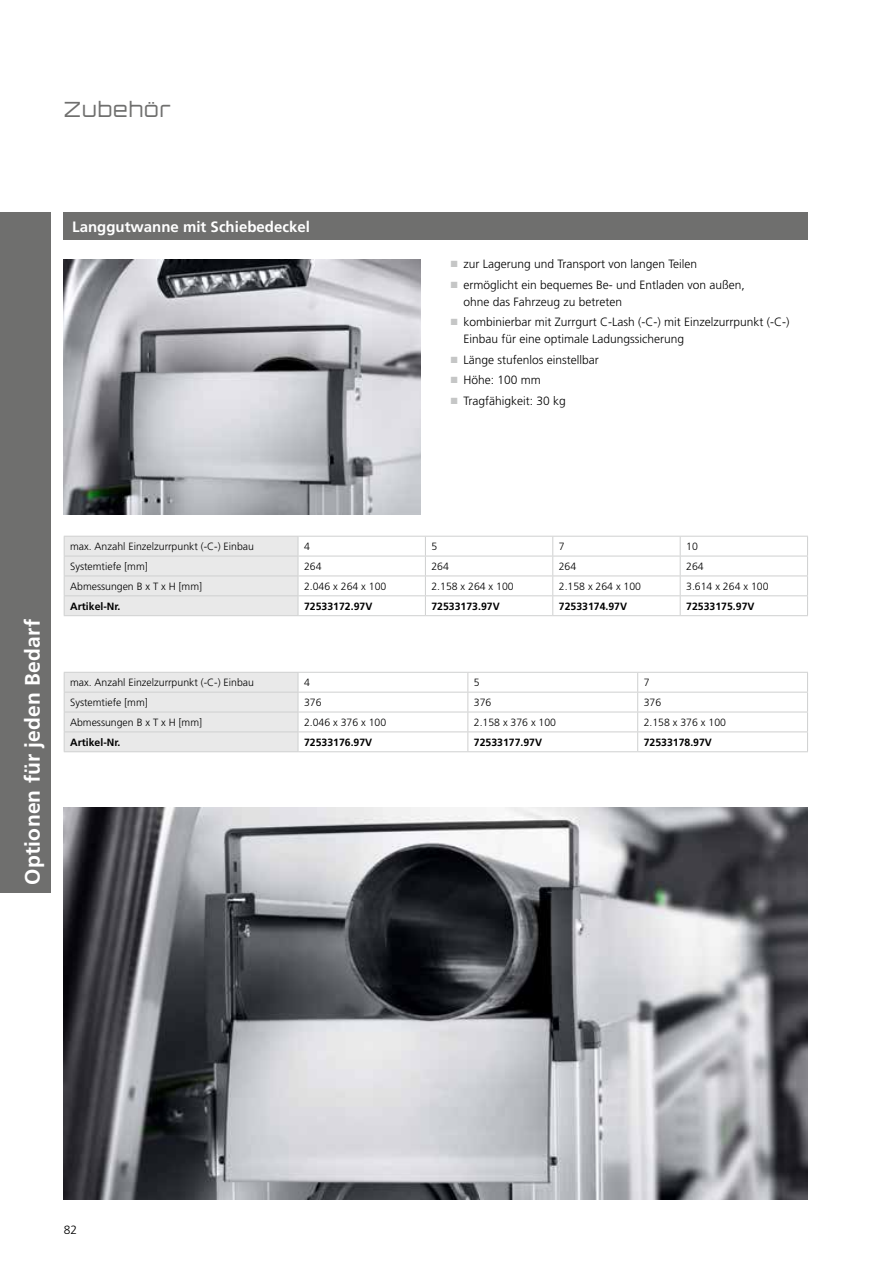
<style>
.page{position:relative;width:893px;height:1263px;background:#fff}
.page>*{position:absolute;margin:0;border:0;box-sizing:border-box;transform-origin:0 0}
.t1{font:700 21px "Frutiger LT Pro";letter-spacing:.01em;color:#fff}
.t2{font:300 21px "Orbitron CE";letter-spacing:.06em;color:#6f6f6e}
.t3{font:700 15px "Frutiger LT Pro";color:#fff}
.t4{font:300 12px/16.5px "Frutiger LT Pro";color:#000}
.t5{font:300 10.5px "Frutiger LT Pro";color:#000}
.t6{font:700 10.5px "Frutiger LT Pro";color:#000}
.s1{color:#c5c6c6}
</style>
<div class="page">
<img style="left:64px;top:259px;width:357px;height:255px">
<img style="left:64px;top:808px;width:744px;height:391px">
<div style="left:0;top:213px;width:51px;height:680px;background:#6f6f6e"></div>
<div style="left:64px;top:213px;width:744px;height:27px;background:#6f6f6e"></div>
<hr style="left:298px;top:536px;width:127px;height:1px;background:#cfd0d0">
<hr style="left:425px;top:536px;width:128px;height:1px;background:#cfd0d0">
<hr style="left:553px;top:536px;width:127px;height:1px;background:#cfd0d0">
<hr style="left:680px;top:536px;width:128px;height:1px;background:#cfd0d0">
<hr style="left:298px;top:556px;width:127px;height:1px;background:#cfd0d0">
<hr style="left:425px;top:556px;width:128px;height:1px;background:#cfd0d0">
<hr style="left:553px;top:556px;width:127px;height:1px;background:#cfd0d0">
<hr style="left:680px;top:556px;width:128px;height:1px;background:#cfd0d0">
<hr style="left:298px;top:575px;width:127px;height:1px;background:#cfd0d0">
<hr style="left:425px;top:575px;width:128px;height:1px;background:#cfd0d0">
<hr style="left:553px;top:575px;width:127px;height:1px;background:#cfd0d0">
<hr style="left:680px;top:575px;width:128px;height:1px;background:#cfd0d0">
<hr style="left:298px;top:595px;width:127px;height:1px;background:#cfd0d0">
<svg style="left:64px;top:536px;width:235px;height:80px;background:#e7e7e7"></svg>
<hr style="left:298px;top:615px;width:127px;height:1px;background:#cfd0d0">
<hr style="left:425px;top:595px;width:128px;height:1px;background:#cfd0d0">
<svg style="left:425px;top:536px;width:1px;height:79px"></svg>
<hr style="left:425px;top:615px;width:128px;height:1px;background:#cfd0d0">
<hr style="left:553px;top:595px;width:127px;height:1px;background:#cfd0d0">
<svg style="left:552px;top:536px;width:1px;height:79px"></svg>
<hr style="left:553px;top:615px;width:127px;height:1px;background:#cfd0d0">
<hr style="left:680px;top:595px;width:128px;height:1px;background:#cfd0d0">
<svg style="left:680px;top:536px;width:1px;height:79px"></svg>
<svg style="left:807px;top:537px;width:1px;height:78px"></svg>
<hr style="left:680px;top:615px;width:128px;height:1px;background:#cfd0d0">
<hr style="left:298px;top:672px;width:170px;height:1px;background:#cfd0d0">
<hr style="left:468px;top:672px;width:170px;height:1px;background:#cfd0d0">
<hr style="left:638px;top:672px;width:170px;height:1px;background:#cfd0d0">
<hr style="left:298px;top:692px;width:170px;height:1px;background:#cfd0d0">
<hr style="left:468px;top:692px;width:170px;height:1px;background:#cfd0d0">
<hr style="left:638px;top:692px;width:170px;height:1px;background:#cfd0d0">
<hr style="left:298px;top:712px;width:170px;height:1px;background:#cfd0d0">
<hr style="left:468px;top:712px;width:170px;height:1px;background:#cfd0d0">
<hr style="left:638px;top:712px;width:170px;height:1px;background:#cfd0d0">
<hr style="left:298px;top:731px;width:170px;height:1px;background:#cfd0d0">
<svg style="left:64px;top:672px;width:235px;height:80px;background:#e7e7e7"></svg>
<hr style="left:298px;top:751px;width:170px;height:1px;background:#cfd0d0">
<hr style="left:468px;top:731px;width:170px;height:1px;background:#cfd0d0">
<svg style="left:467px;top:673px;width:1px;height:78px"></svg>
<hr style="left:468px;top:751px;width:170px;height:1px;background:#cfd0d0">
<hr style="left:638px;top:731px;width:170px;height:1px;background:#cfd0d0">
<svg style="left:637px;top:673px;width:1px;height:78px"></svg>
<svg style="left:807px;top:673px;width:1px;height:78px"></svg>
<hr style="left:638px;top:751px;width:170px;height:1px;background:#cfd0d0">
<h1 class="t2" style="left:64px;top:97px;width:108px">Zubehör</h1>
<p class="t3" style="left:72px;top:218px;width:239px">Langgutwanne mit Schiebedeckel</p>
<p class="t4" style="left:451px;top:256px;width:248px"><span class="s1">■</span> zur Lagerung und Transport von langen Teilen</p>
<p class="t4" style="left:463px;top:277px;width:283px;text-indent:-13px"><span class="s1">■</span> ermöglicht ein bequemes Be- und Entladen von außen, ohne das Fahrzeug zu betreten</p>
<p class="t4" style="left:463px;top:314px;width:328px;text-indent:-13px"><span class="s1">■</span> kombinierbar mit Zurrgurt C-Lash (-C-) mit Einzelzurrpunkt (-C-)<br>Einbau für eine optimale Ladungssicherung</p>
<p class="t4" style="left:451px;top:351px;width:150px"><span class="s1">■</span> Länge stufenlos einstellbar</p>
<p class="t4" style="left:451px;top:372px;width:92px"><span class="s1">■</span> Höhe: 100 mm</p>
<p class="t4" style="left:451px;top:393px;width:117px"><span class="s1">■</span> Tragfähigkeit: 30 kg</p>
<h1 class="t1" style="left:20px;top:884px;width:267px;rotate:-90deg">Optionen für jeden Bedarf</h1>
<p class="t5" style="left:70px;top:540px;width:185px">max. Anzahl Einzelzurrpunkt (-C-) Einbau</p>
<p class="t5" style="left:304px;top:540px;width:7px">4</p>
<p class="t5" style="left:431px;top:540px;width:7px">5</p>
<p class="t5" style="left:559px;top:540px;width:7px">7</p>
<p class="t5" style="left:686px;top:540px;width:13px">10</p>
<p class="t5" style="left:70px;top:560px;width:79px">Systemtiefe [mm]</p>
<p class="t5" style="left:304px;top:560px;width:19px">264</p>
<p class="t5" style="left:431px;top:560px;width:19px">264</p>
<p class="t5" style="left:559px;top:560px;width:19px">264</p>
<p class="t5" style="left:686px;top:560px;width:19px">264</p>
<p class="t5" style="left:70px;top:580px;width:133px">Abmessungen B x T x H [mm]</p>
<p class="t5" style="left:304px;top:580px;width:84px">2.046 x 264 x 100</p>
<p class="t5" style="left:431px;top:580px;width:84px">2.158 x 264 x 100</p>
<p class="t5" style="left:559px;top:580px;width:84px">2.158 x 264 x 100</p>
<p class="t5" style="left:686px;top:580px;width:84px">3.614 x 264 x 100</p>
<p class="t6" style="left:70px;top:600px;width:52px">Artikel-Nr.</p>
<p class="t6" style="left:304px;top:600px;width:70px">72533172.97V</p>
<p class="t6" style="left:431px;top:600px;width:70px">72533173.97V</p>
<p class="t6" style="left:559px;top:600px;width:70px">72533174.97V</p>
<p class="t6" style="left:686px;top:600px;width:70px">72533175.97V</p>
<p class="t5" style="left:70px;top:676px;width:185px">max. Anzahl Einzelzurrpunkt (-C-) Einbau</p>
<p class="t5" style="left:304px;top:676px;width:7px">4</p>
<p class="t5" style="left:474px;top:676px;width:7px">5</p>
<p class="t5" style="left:644px;top:676px;width:7px">7</p>
<p class="t5" style="left:70px;top:696px;width:79px">Systemtiefe [mm]</p>
<p class="t5" style="left:304px;top:696px;width:19px">376</p>
<p class="t5" style="left:474px;top:696px;width:19px">376</p>
<p class="t5" style="left:644px;top:696px;width:19px">376</p>
<p class="t5" style="left:70px;top:716px;width:133px">Abmessungen B x T x H [mm]</p>
<p class="t5" style="left:304px;top:716px;width:84px">2.046 x 376 x 100</p>
<p class="t5" style="left:474px;top:716px;width:84px">2.158 x 376 x 100</p>
<p class="t5" style="left:644px;top:716px;width:84px">2.158 x 376 x 100</p>
<p class="t6" style="left:70px;top:736px;width:52px">Artikel-Nr.</p>
<p class="t6" style="left:304px;top:736px;width:70px">72533176.97V</p>
<p class="t6" style="left:474px;top:736px;width:70px">72533177.97V</p>
<p class="t6" style="left:644px;top:736px;width:70px">72533178.97V</p>
<p class="t4" style="left:64px;top:1221px;width:15px">82</p>
</div>
